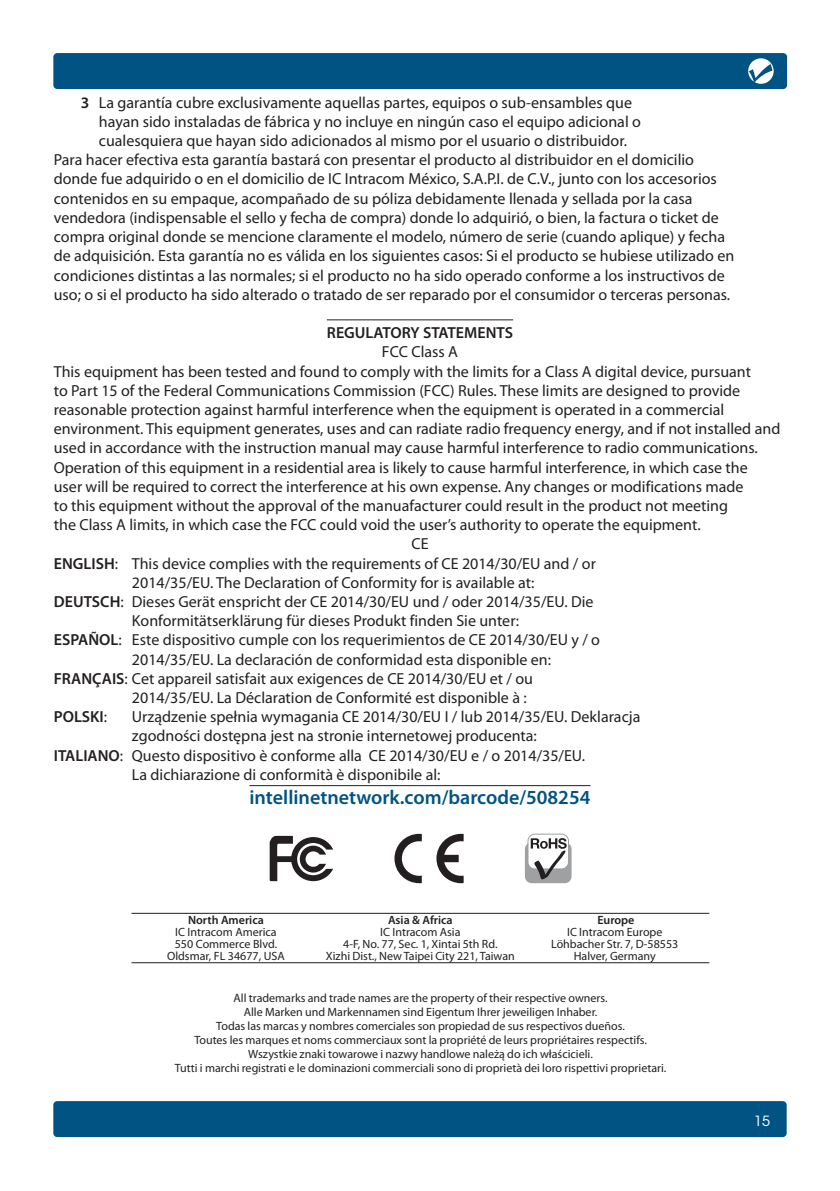
<style>
.page{position:relative;width:840px;height:1191px;background:#fff}
.page>*{position:absolute;margin:0;border:0;box-sizing:border-box;transform-origin:0 0}
.t1{font:600 20px "Myriad Pro";color:#005383}
.t2{font:16px "Myriad Pro";color:#231f20}
.t3{font:600 16px "Myriad Pro";color:#231f20}
.t4{font:14px "ITC Avant Garde Std";color:#fff}
.t5{font:12px/12px "Myriad Pro";color:#231f20;text-align:center}
.t6{font:600 12px "Myriad Pro";color:#231f20}
.s1{font-weight:600}
.s2{font-weight:400}
</style>
<div class="page">
<div style="left:54px;top:54px;width:732px;height:34px;background:#005383;border-radius:3px"></div>
<div style="left:53px;top:53px;width:733px;height:36px;border:1px solid #005288;border-radius:3px"></div>
<svg style="left:269px;top:836px;width:64px;height:45px"></svg>
<svg style="left:436px;top:834px;width:27px;height:49px"></svg>
<svg style="left:394px;top:834px;width:27px;height:49px"></svg>
<div style="left:524px;top:842px;width:47px;height:41px;background:#9ea0a2;border-radius:7px"></div>
<div style="left:527px;top:834px;width:41px;height:35px;background:#fff;border-radius:7px"></div>
<div style="left:527px;top:834px;width:41px;height:35px;border:1px solid #9ea0a2;border-radius:7px"></div>
<svg style="left:530px;top:838px;width:36px;height:42px"></svg>
<svg style="left:748px;top:58px;width:25px;height:26px"></svg>
<hr style="left:131px;top:913px;width:577px;height:1px;background:#231f20">
<hr style="left:131px;top:962px;width:577px;height:1px;background:#231f20">
<div style="left:54px;top:1101px;width:731px;height:35px;background:#005383;border-radius:3px"></div>
<div style="left:53px;top:1101px;width:733px;height:36px;border:1px solid #005288;border-radius:3px"></div>
<hr style="left:327px;top:319px;width:186px;height:1px;background:#231f20">
<hr style="left:249px;top:785px;width:341px;height:1px;background:#231f20">
<p class="t2" style="left:81px;top:92px;width:552px"><span class="s1">3</span> La garantía cubre exclusivamente aquellas partes, equipos o sub-ensambles que</p>
<p class="t2" style="left:99px;top:112px;width:543px">hayan sido instaladas de fábrica y no incluye en ningún caso el equipo adicional o</p>
<p class="t2" style="left:99px;top:131px;width:529px">cualesquiera que hayan sido adicionados al mismo por el usuario o distribuidor.</p>
<p class="t2" style="left:54px;top:150px;width:641px">Para hacer efectiva esta garantía bastará con presentar el producto al distribuidor en el domicilio</p>
<p class="t2" style="left:54px;top:169px;width:664px">donde fue adquirido o en el domicilio de IC Intracom México, S.A.P.I. de C.V., junto con los accesorios</p>
<p class="t2" style="left:54px;top:188px;width:639px">contenidos en su empaque, acompañado de su póliza debidamente llenada y sellada por la casa</p>
<p class="t2" style="left:54px;top:208px;width:666px">vendedora (indispensable el sello y fecha de compra) donde lo adquirió, o bien, la factura o ticket de</p>
<p class="t2" style="left:54px;top:227px;width:672px">compra original donde se mencione claramente el modelo, número de serie (cuando aplique) y fecha</p>
<p class="t2" style="left:54px;top:246px;width:681px">de adquisición. Esta garantía no es válida en los siguientes casos: Si el producto se hubiese utilizado en</p>
<p class="t2" style="left:54px;top:265px;width:672px">condiciones distintas a las normales; si el producto no ha sido operado conforme a los instructivos de</p>
<p class="t2" style="left:54px;top:284px;width:677px">uso; o si el producto ha sido alterado o tratado de ser reparado por el consumidor o terceras personas.</p>
<p class="t3" style="left:327px;top:322px;width:187px">REGULATORY STATEMENTS</p>
<p class="t2" style="left:382px;top:342px;width:78px">FCC Class A</p>
<p class="t2" style="left:54px;top:361px;width:698px">This equipment has been tested and found to comply with the limits for a Class A digital device, pursuant</p>
<p class="t2" style="left:54px;top:380px;width:687px">to Part 15 of the Federal Communications Commission (FCC) Rules. These limits are designed to provide</p>
<p class="t2" style="left:54px;top:400px;width:671px">reasonable protection against harmful interference when the equipment is operated in a commercial</p>
<p class="t2" style="left:54px;top:419px;width:727px">environment. This equipment generates, uses and can radiate radio frequency energy, and if not installed and</p>
<p class="t2" style="left:54px;top:438px;width:705px">used in accordance with the instruction manual may cause harmful interference to radio communications.</p>
<p class="t2" style="left:54px;top:457px;width:695px">Operation of this equipment in a residential area is likely to cause harmful interference, in which case the</p>
<p class="t2" style="left:54px;top:476px;width:690px">user will be required to correct the interference at his own expense. Any changes or modifications made</p>
<p class="t2" style="left:54px;top:496px;width:675px">to this equipment without the approval of the manuafacturer could result in the product not meeting</p>
<p class="t2" style="left:54px;top:515px;width:648px">the Class A limits, in which case the FCC could void the user’s authority to operate the equipment.</p>
<p class="t2" style="left:411px;top:534px;width:19px">CE</p>
<p class="t2" style="left:54px;top:553px;width:543px"><span class="s1">ENGLISH</span>: This device complies with the requirements of CE 2014/30/EU and / or</p>
<p class="t2" style="left:132px;top:572px;width:404px">2014/35/EU. The Declaration of Conformity for is available at:</p>
<p class="t2" style="left:54px;top:592px;width:541px"><span class="s1">DEUTSCH</span>: Dieses Gerät enspricht der CE 2014/30/EU und / oder 2014/35/EU. Die</p>
<p class="t2" style="left:132px;top:611px;width:388px">Konformitätserklärung für dieses Produkt finden Sie unter:</p>
<p class="t2" style="left:54px;top:630px;width:547px"><span class="s1">ESPAÑOL</span>: Este dispositivo cumple con los requerimientos de CE 2014/30/EU y / o</p>
<p class="t2" style="left:132px;top:649px;width:420px">2014/35/EU. La declaración de conformidad esta disponible en:</p>
<p class="t2" style="left:54px;top:668px;width:480px"><span class="s1">FRANÇAIS</span>: Cet appareil satisfait aux exigences de CE 2014/30/EU et / ou</p>
<p class="t2" style="left:132px;top:688px;width:396px">2014/35/EU. La Déclaration de Conformité est disponible à :</p>
<p class="t3" style="left:54px;top:706px;width:55px">POLSKI<span class="s2">:</span></p>
<p class="t2" style="left:132px;top:707px;width:510px">Urządzenie spełnia wymagania CE 2014/30/EU I / lub 2014/35/EU. Deklaracja</p>
<p class="t2" style="left:132px;top:726px;width:406px">zgodności dostępna jest na stronie internetowej producenta:</p>
<p class="t2" style="left:54px;top:745px;width:532px"><span class="s1">ITALIANO</span>: Questo dispositivo è conforme alla CE 2014/30/EU e / o 2014/35/EU.</p>
<p class="t2" style="left:132px;top:764px;width:310px">La dichiarazione di conformità è disponibile al:</p>
<p class="t1" style="left:249px;top:784px;width:342px">intellinetnetwork.com/barcode/508254</p>
<p class="t6" style="left:188px;top:912px;width:77px">North America</p>
<p class="t5" style="left:167px;top:925px;width:119px">IC Intracom America<br>550 Commerce Blvd.<br>Oldsmar, FL 34677, USA</p>
<p class="t6" style="left:388px;top:912px;width:66px">Asia &amp; Africa</p>
<p class="t5" style="left:326px;top:925px;width:190px">IC Intracom Asia<br>4-F, No. 77, Sec. 1, Xintai 5th Rd.<br>Xizhi Dist., New Taipei City 221, Taiwan</p>
<p class="t6" style="left:597px;top:912px;width:39px">Europe</p>
<p class="t5" style="left:551px;top:925px;width:129px">IC Intracom Europe<br>Löhbacher Str. 7, D-58553<br>Halver, Germany</p>
<p class="t5" style="left:175px;top:990px;width:493px;line-height:14px">All trademarks and trade names are the property of their respective owners.<br>Alle Marken und Markennamen sind Eigentum Ihrer jeweiligen Inhaber.<br>Todas las marcas y nombres comerciales son propiedad de sus respectivos dueños.<br>Toutes les marques et noms commerciaux sont la propriété de leurs propriétaires respectifs.<br>Wszystkie znaki towarowe i nazwy handlowe należą do ich właścicieli.<br>Tutti i marchi registrati e le dominazioni commerciali sono di proprietà dei loro rispettivi proprietari.</p>
<p class="t4" style="left:753px;top:1112px;width:18px">15</p>
</div>
